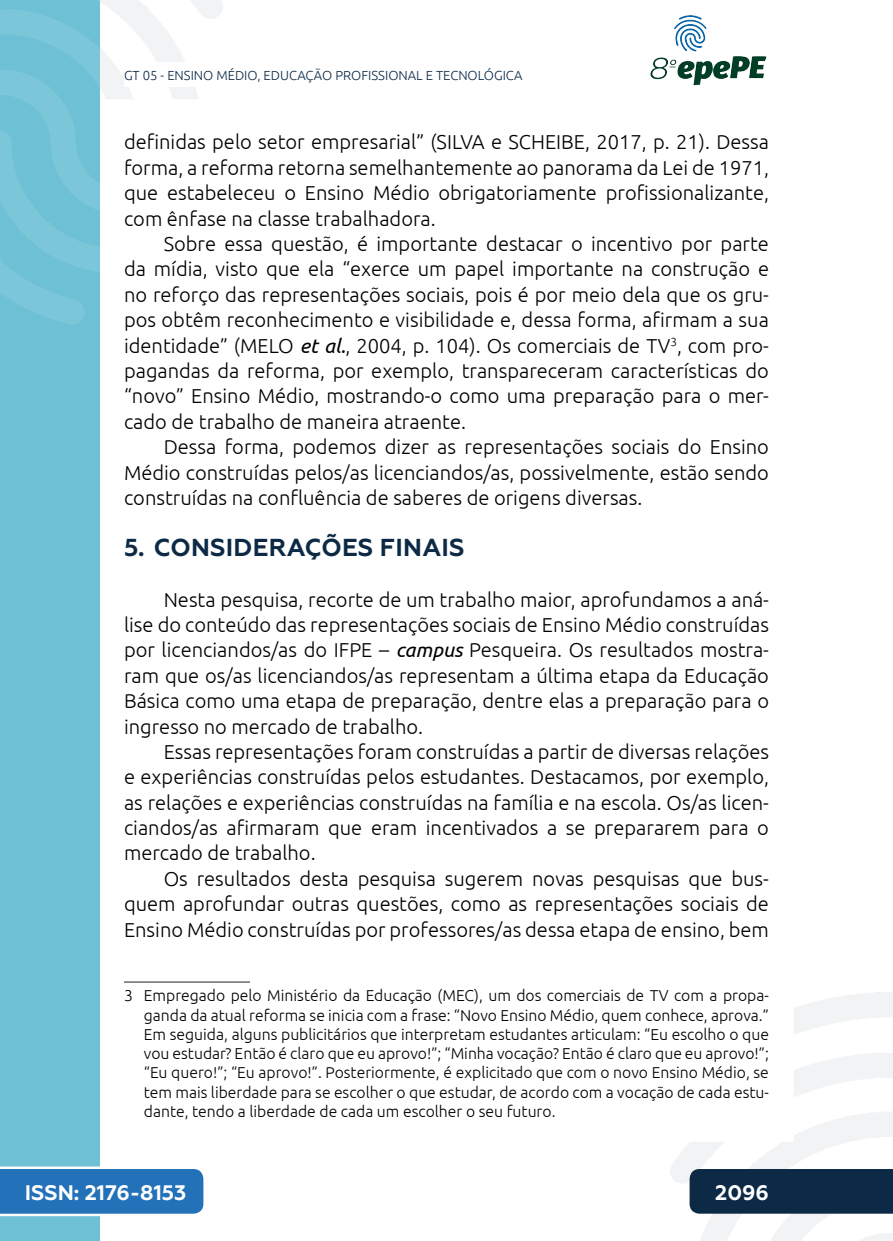
<style>
.page{position:relative;width:893px;height:1241px;background:#fff}
.page>*{position:absolute;margin:0;border:0;box-sizing:border-box;transform-origin:0 0}
._3_SUBTÍTULO{font:700 24.5px "Geometria";letter-spacing:.01em;color:#0c2a46}
.t1{font:700 21px "Geometria";color:#fff}
._5_CORPO{font:300 20.12px/25.4px "Ubuntu";color:#000;text-align:justify}
._12_RODAPE{font:300 15.75px/19.2px "Ubuntu";color:#000;text-align:justify}
.t2{font:300 13.12px "Ubuntu";color:#0c2a46}
.s1{font-weight:400;font-style:italic}
</style>
<div class="page">
<svg style="left:670px;top:992px;width:223px;height:248px"></svg>
<svg style="left:99px;top:0;width:124px;height:324px"></svg>
<img style="left:650px;top:15px;width:117px;height:71px">
<div style="left:0;top:0;width:99px;height:1240px;background:#6ec0d5"></div>
<svg style="left:0;top:0;width:99px;height:325px"></svg>
<svg style="left:0;top:1166px;width:203px;height:49px;background:#367dbf"></svg>
<div style="left:690px;top:1168px;width:203px;height:45px;background:#0c2a46"></div>
<div style="left:124px;top:62px;width:516px;height:25px;background:#fff"></div>
<hr style="left:124px;top:981px;width:126px;height:1px;background:#231f20">
<p class="t2" style="left:124px;top:67px;width:400px">GT 05 - ENSINO MÉDIO, EDUCAÇÃO PROFISSIONAL E TECNOLÓGICA</p>
<p class="_5_CORPO" style="left:124px;top:129px;width:646px">definidas pelo setor empresarial” (SILVA e SCHEIBE, 2017, p. 21). Dessa forma, a reforma retorna semelhantemente ao panorama da Lei de 1971, que estabeleceu o Ensino Médio obrigatoriamente profissionalizante, com ênfase na classe trabalhadora.</p>
<p class="_5_CORPO" style="left:124px;top:231px;width:646px;text-indent:40px">Sobre essa questão, é importante destacar o incentivo por parte da mídia, visto que ela “exerce um papel importante na construção e no reforço das representações sociais, pois é por meio dela que os gru&shy;pos obtêm reconhecimento e visibilidade e, dessa forma, afirmam a sua identidade” (MELO <span class="s1">et al.</span>, 2004, p. 104). Os comerciais de TV<sup>3</sup>, com pro&shy;pagandas da reforma, por exemplo, transpareceram características do “novo” Ensino Médio, mostrando-o como uma preparação para o mer&shy;cado de trabalho de maneira atraente.</p>
<p class="_5_CORPO" style="left:124px;top:434px;width:646px;text-indent:40px">Dessa forma, podemos dizer as representações sociais do Ensino Médio construídas pelos/as licenciandos/as, possivelmente, estão sendo construídas na confluência de saberes de origens diversas.</p>
<p class="_3_SUBTÍTULO" style="left:124px;top:532px;width:342px">5. CONSIDERAÇÕES FINAIS</p>
<p class="_5_CORPO" style="left:124px;top:586px;width:646px;text-indent:40px">Nesta pesquisa, recorte de um trabalho maior, aprofundamos a aná&shy;lise do conteúdo das representações sociais de Ensino Médio construídas por licenciandos/as do IFPE – <span class="s1">campus</span> Pesqueira. Os resultados mostra&shy;ram que os/as licenciandos/as representam a última etapa da Educação Básica como uma etapa de preparação, dentre elas a preparação para o ingresso no mercado de trabalho.</p>
<p class="_5_CORPO" style="left:124px;top:738px;width:646px;text-indent:40px">Essas representações foram construídas a partir de diversas relações e experiências construídas pelos estudantes. Destacamos, por exemplo, as relações e experiências construídas na família e na escola. Os/as licen&shy;ciandos/as afirmaram que eram incentivados a se prepararem para o mercado de trabalho.</p>
<p class="_5_CORPO" style="left:124px;top:865px;width:646px;text-indent:40px">Os resultados desta pesquisa sugerem novas pesquisas que bus&shy;quem aprofundar outras questões, como as representações sociais de Ensino Médio construídas por professores/as dessa etapa de ensino, bem</p>
<p class="_12_RODAPE" style="left:144px;top:985px;width:627px;text-indent:-20px">3 Empregado pelo Ministério da Educação (MEC), um dos comerciais de TV com a propa&shy;ganda da atual reforma se inicia com a frase: “Novo Ensino Médio, quem conhece, aprova.” Em seguida, alguns publicitários que interpretam estudantes articulam: “Eu escolho o que vou estudar? Então é claro que eu aprovo!”; “Minha vocação? Então é claro que eu aprovo!”; “Eu quero!”; “Eu aprovo!”. Posteriormente, é explicitado que com o novo Ensino Médio, se tem mais liberdade para se escolher o que estudar, de acordo com a vocação de cada estu&shy;dante, tendo a liberdade de cada um escolher o seu futuro.</p>
<p class="t1" style="left:25px;top:1179px;width:163px">ISSN: 2176-8153</p>
<p class="t1" style="left:715px;top:1179px;width:55px">2096</p>
</div>
